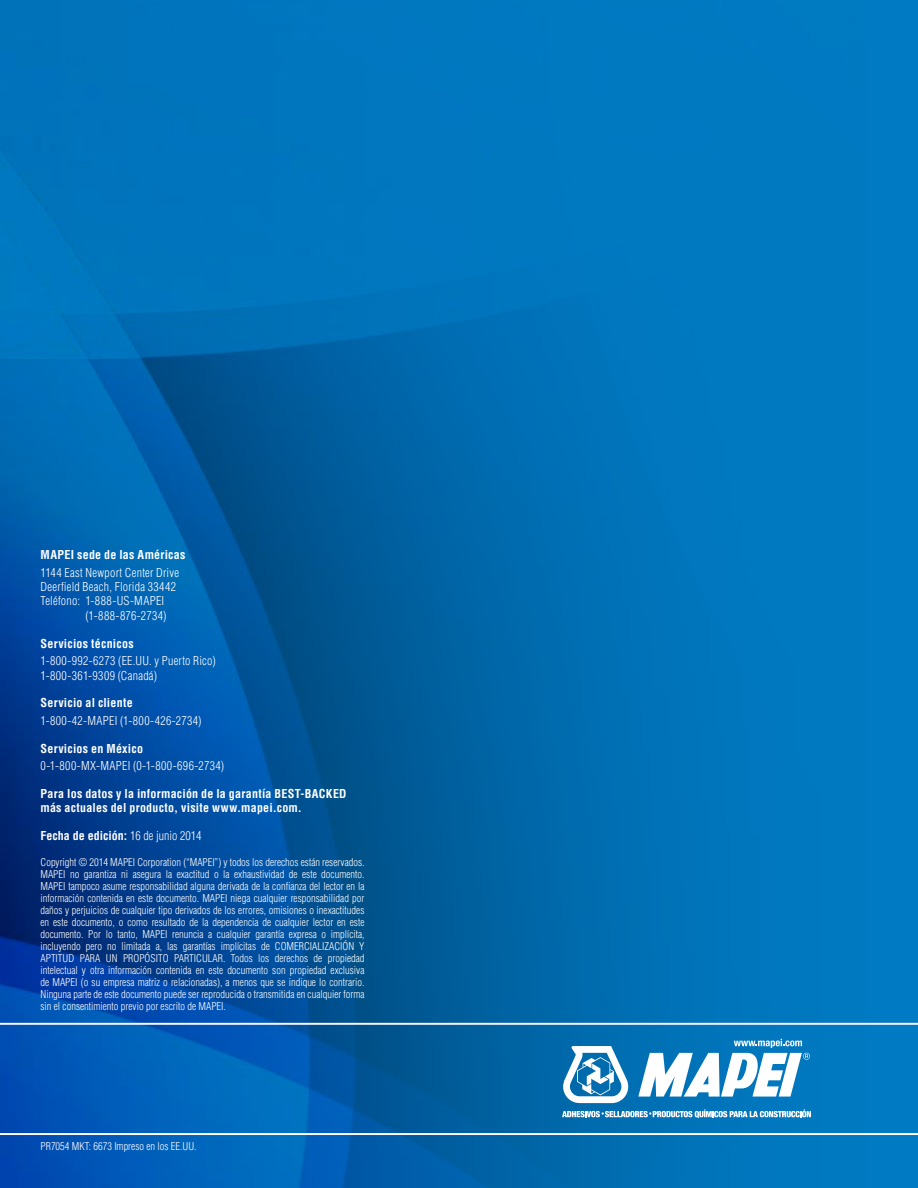
<style>
.page{position:relative;width:918px;height:1188px;background:#fff}
.page>*{position:absolute;margin:0;border:0;box-sizing:border-box;transform-origin:0 0}
.t1{font:300 condensed 12px/14.4px "Helvetica LT Std";letter-spacing:.025em;color:#fff}
.t2{font:700 condensed 12px/14.4px "Helvetica LT Std";letter-spacing:.02em;color:#fff}
.t3{font:700 condensed 12px "Helvetica LT Std";color:#fff}
.t4{font:300 condensed 10.5px/12px "Helvetica LT Std";color:#fff;text-align:justify}
.s1{font-weight:300}
</style>
<div class="page">
<img style="left:0;top:0;width:918px;height:1188px">
<svg style="left:0;top:1023px;width:918px;height:112px;background:#0969b3"></svg>
<svg style="left:563px;top:1046px;width:65px;height:57px"></svg>
<svg style="left:638px;top:1039px;width:172px;height:58px"></svg>
<svg style="left:562px;top:1109px;width:249px;height:9px"></svg>
<p class="t2" style="left:40px;top:548px;width:147px">MAPEI sede de las Américas</p>
<p class="t1" style="left:40px;top:565px;width:140px">1144 East Newport Center Drive<br>Deerfield Beach, Florida 33442<br>Teléfono: 1-888-US-MAPEI</p>
<p class="t1" style="left:85px;top:608px;width:83px">(1-888-876-2734)</p>
<p class="t2" style="left:41px;top:636px;width:95px">Servicios técnicos</p>
<p class="t1" style="left:41px;top:653px;width:177px">1-800-992-6273 (EE.UU. y Puerto Rico)<br>1-800-361-9309 (Canadá)</p>
<p class="t2" style="left:41px;top:696px;width:94px">Servicio al cliente</p>
<p class="t1" style="left:41px;top:713px;width:163px">1-800-42-MAPEI (1-800-426-2734)</p>
<p class="t2" style="left:41px;top:741px;width:104px">Servicios en México</p>
<p class="t1" style="left:41px;top:758px;width:185px">0-1-800-MX-MAPEI (0-1-800-696-2734)</p>
<p class="t2" style="left:41px;top:786px;width:308px">Para los datos y la información de la garantía BEST-BACKED más actuales del producto, visite www.mapei.com.</p>
<p class="t3" style="left:41px;top:828px;width:162px">Fecha de edición: <span class="s1">16 de junio 2014</span></p>
<p class="t4" style="left:40px;top:856px;width:326px">Copyright © 2014 MAPEI Corporation (“MAPEI”) y todos los derechos están reservados.<br>MAPEI no garantiza ni asegura la exactitud o la exhaustividad de este documento.<br>MAPEI tampoco asume responsabilidad alguna derivada de la confianza del lector en la información contenida en este documento. MAPEI niega cualquier responsabilidad por daños y perjuicios de cualquier tipo derivados de los errores, omisiones o inexactitudes en este documento, o como resultado de la dependencia de cualquier lector en este documento. Por lo tanto, MAPEI renuncia a cualquier garantía expresa o implícita, incluyendo pero no limitada a, las garantías implícitas de COMERCIALIZACIÓN Y APTITUD PARA UN PROPÓSITO PARTICULAR. Todos los derechos de propiedad intelectual y otra información contenida en este documento son propiedad exclusiva de MAPEI (o su empresa matriz o relacionadas), a menos que se indique lo contrario.<br>Ninguna parte de este documento puede ser reproducida o transmitida en cualquier forma sin el consentimiento previo por escrito de MAPEI.</p>
<p class="t4" style="left:40px;top:1140px;width:158px">PR7054 MKT: 6673 Impreso en los EE.UU.</p>
</div>
